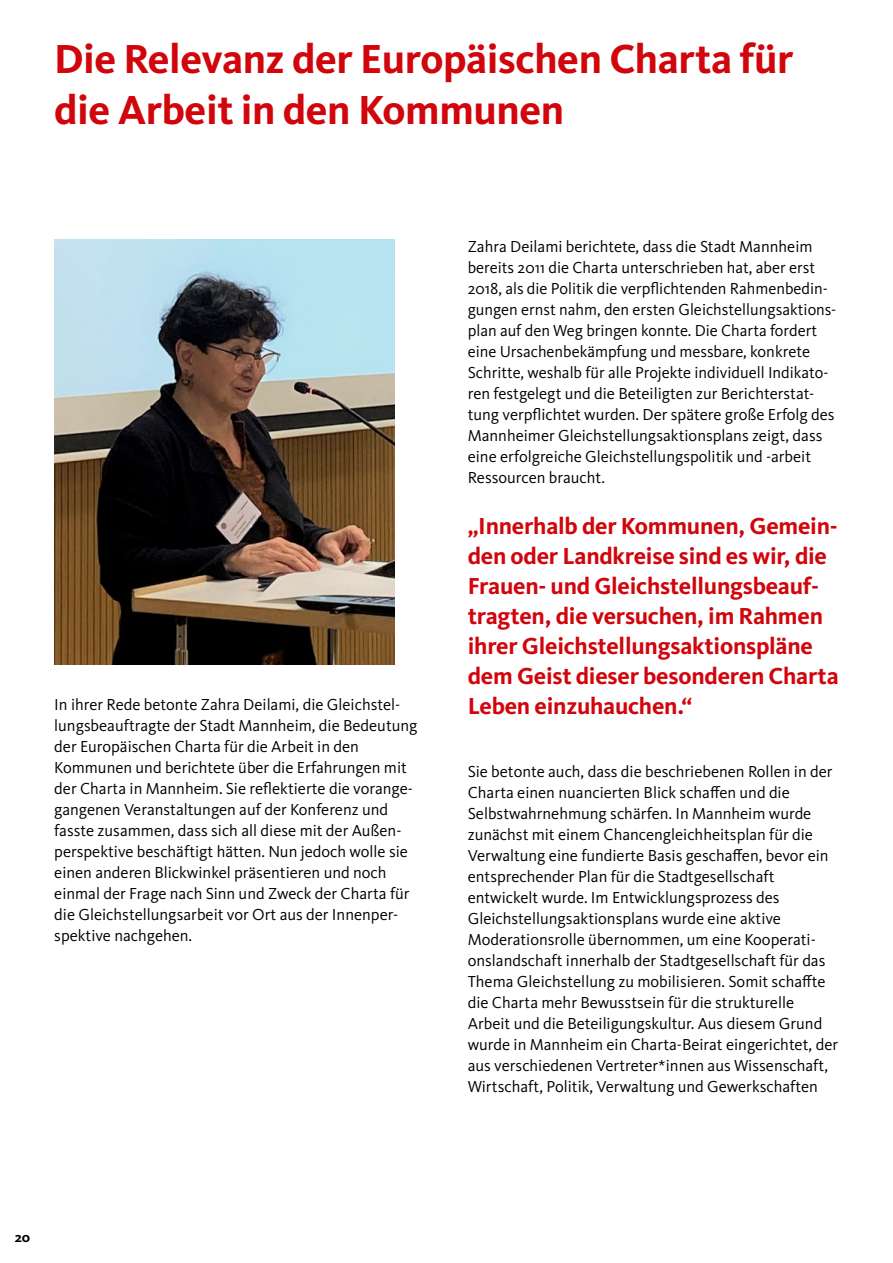
<style>
.page{position:relative;width:893px;height:1263px;background:#fff}
.page>*{position:absolute;margin:0;border:0;box-sizing:border-box;transform-origin:0 0}
.H2_28pt_rot{font:700 42px/51px "Kievit Pro";letter-spacing:-.01em;color:#d1050c}
.t1{font:700 24px/30px "Kievit Pro";letter-spacing:-.01em;color:#d1050c}
.P_11pt{font:16.5px/21px "Kievit Pro";color:#000}
.t2{font:700 14.25px "Kievit Pro";color:#000}
</style>
<div class="page">
<img style="left:54px;top:239px;width:340px;height:426px">
<h1 class="H2_28pt_rot" style="left:54px;top:33px;width:741px">Die Relevanz der Europäischen Charta für die Arbeit in den Kommunen</h1>
<p class="P_11pt" style="left:54px;top:694px;width:365px">In ihrer Rede betonte Zahra Deilami, die Gleichstel&shy;lungsbeauftragte der Stadt Mannheim, die Bedeutung der Europäischen Charta für die Arbeit in den Kommunen und berichtete über die Erfahrungen mit der Charta in Mannheim. Sie reflektierte die vorange&shy;gangenen Veranstaltungen auf der Konferenz und fasste zusammen, dass sich all diese mit der Außen&shy;perspektive beschäftigt hätten. Nun jedoch wolle sie einen anderen Blickwinkel präsentieren und noch einmal der Frage nach Sinn und Zweck der Charta für die Gleichstellungsarbeit vor Ort aus der Innenper&shy;spektive nachgehen.</p>
<p class="P_11pt" style="left:468px;top:236px;width:370px">Zahra Deilami berichtete, dass die Stadt Mannheim bereits 2011 die Charta unterschrieben hat, aber erst 2018, als die Politik die verpflichtenden Rahmenbedin&shy;gungen ernst nahm, den ersten Gleichstellungsaktions&shy;plan auf den Weg bringen konnte. Die Charta fordert eine Ursachenbekämpfung und messbare, konkrete Schritte, weshalb für alle Projekte individuell Indikato&shy;ren festgelegt und die Beteiligten zur Berichterstat&shy;tung verpflichtet wurden. Der spätere große Erfolg des Mannheimer Gleichstellungsaktionsplans zeigt, dass eine erfolgreiche Gleichstellungspolitik und -arbeit Ressourcen braucht.</p>
<p class="t1" style="left:468px;top:510px;width:372px">„Innerhalb der Kommunen, Gemein&shy;den oder Landkreise sind es wir, die Frauen- und Gleichstellungsbeauf&shy;tragten, die versuchen, im Rahmen ihrer Gleichstellungsaktionspläne dem Geist dieser besonderen Charta Leben einzuhauchen.“</p>
<p class="P_11pt" style="left:468px;top:761px;width:372px">Sie betonte auch, dass die beschriebenen Rollen in der Charta einen nuancierten Blick schaffen und die Selbstwahrnehmung schärfen. In Mannheim wurde zunächst mit einem Chancengleichheitsplan für die Verwaltung eine fundierte Basis geschaffen, bevor ein entsprechender Plan für die Stadtgesellschaft entwickelt wurde. Im Entwicklungsprozess des Gleichstellungsaktionsplans wurde eine aktive Moderationsrolle übernommen, um eine Kooperati&shy;onslandschaft innerhalb der Stadtgesellschaft für das Thema Gleichstellung zu mobilisieren. Somit schaffte die Charta mehr Bewusstsein für die strukturelle Arbeit und die Beteiligungskultur. Aus diesem Grund wurde in Mannheim ein Charta-Beirat eingerichtet, der aus verschiedenen Vertreter*innen aus Wissenschaft, Wirtschaft, Politik, Verwaltung und Gewerkschaften</p>
<p class="t2" style="left:15px;top:1229px;width:17px">20</p>
</div>
